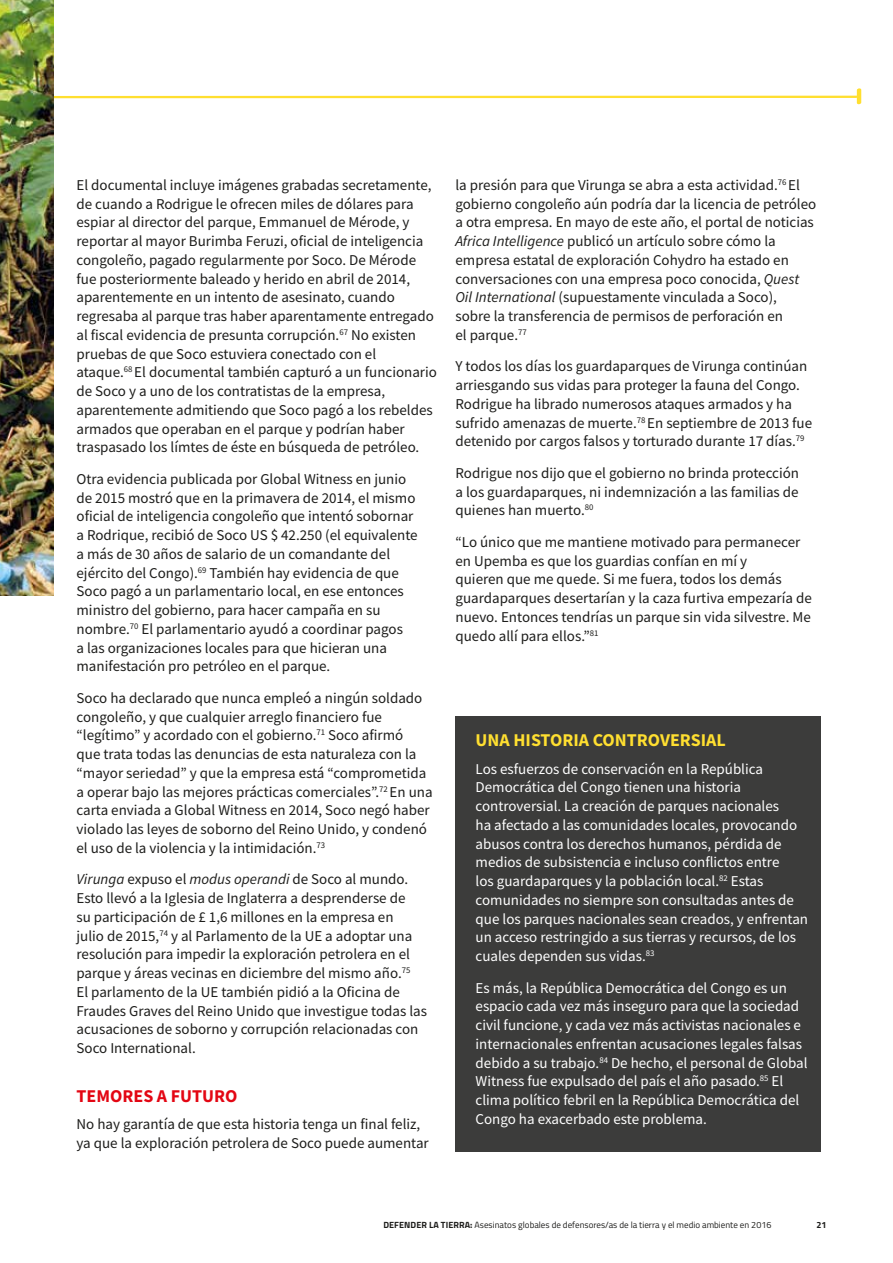
<style>
.page{position:relative;width:893px;height:1263px;background:#fff}
.page>*{position:absolute;margin:0;border:0;box-sizing:border-box;transform-origin:0 0}
.t1{font:700 18px "Source Sans Pro";color:#ffdf30}
.t2{font:700 18px "Source Sans Pro";color:#e30613}
.t3{font:15px/18.8px "Source Sans Pro";color:#1d1d1b}
.t4{font:15px/18.8px "Source Sans Pro";color:#fff}
.t5{font:9px "Titillium";color:#1d1d1b}
.t6{font:700 9px "Titillium";color:#1d1d1b}
.s1{font-style:italic}
.s2{font-weight:700}
</style>
<div class="page">
<div style="left:455px;top:716px;width:366px;height:436px;background:#3c3c3b"></div>
<svg style="left:54px;top:88px;width:807px;height:17px"></svg>
<img style="left:0;top:0;width:54px;height:595px">
<p class="t3" style="left:77px;top:175px;width:362px">El documental incluye imágenes grabadas secretamente, de cuando a Rodrigue le ofrecen miles de dólares para espiar al director del parque, Emmanuel de Mérode, y reportar al mayor Burimba Feruzi, oficial de inteligencia congoleño, pagado regularmente por Soco. De Mérode fue posteriormente baleado y herido en abril de 2014, aparentemente en un intento de asesinato, cuando regresaba al parque tras haber aparentamente entregado al fiscal evidencia de presunta corrupción.<sup>67</sup> No existen pruebas de que Soco estuviera conectado con el<br>ataque.<sup>68</sup> El documental también capturó a un funcionario de Soco y a uno de los contratistas de la empresa, aparentemente admitiendo que Soco pagó a los rebeldes armados que operaban en el parque y podrían haber traspasado los límtes de éste en búsqueda de petróleo.</p>
<p class="t3" style="left:77px;top:469px;width:343px">Otra evidencia publicada por Global Witness en junio de 2015 mostró que en la primavera de 2014, el mismo oficial de inteligencia congoleño que intentó sobornar a Rodrique, recibió de Soco US $ 42.250 (el equivalente a más de 30 años de salario de un comandante del ejército del Congo).<sup>69</sup> También hay evidencia de que Soco pagó a un parlamentario local, en ese entonces ministro del gobierno, para hacer campaña en su nombre.<sup>70</sup> El parlamentario ayudó a coordinar pagos<br>a las organizaciones locales para que hicieran una manifestación pro petróleo en el parque.</p>
<p class="t3" style="left:77px;top:688px;width:358px">Soco ha declarado que nunca empleó a ningún soldado congoleño, y que cualquier arreglo financiero fue “legítimo” y acordado con el gobierno.<sup>71</sup> Soco afirmó<br>que trata todas las denuncias de esta naturaleza con la “mayor seriedad” y que la empresa está “comprometida a operar bajo las mejores prácticas comerciales”.<sup>72</sup> En una carta enviada a Global Witness en 2014, Soco negó haber violado las leyes de soborno del Reino Unido, y condenó el uso de la violencia y la intimidación.<sup>73</sup></p>
<p class="t3" style="left:77px;top:870px;width:352px"><span class="s1">Virunga</span> expuso el <span class="s1">modus operandi</span> de Soco al mundo.<br>Esto llevó a la Iglesia de Inglaterra a desprenderse de<br>su participación de £ 1,6 millones en la empresa en<br>julio de 2015,<sup>74</sup> y al Parlamento de la UE a adoptar una resolución para impedir la exploración petrolera en el parque y áreas vecinas en diciembre del mismo año.<sup>75<br></sup>El parlamento de la UE también pidió a la Oficina de Fraudes Graves del Reino Unido que investigue todas las acusaciones de soborno y corrupción relacionadas con Soco International.</p>
<p class="t2" style="left:77px;top:1083px;width:163px">TEMORES A FUTURO</p>
<p class="t3" style="left:77px;top:1114px;width:354px">No hay garantía de que esta historia tenga un final feliz, ya que la exploración petrolera de Soco puede aumentar</p>
<p class="t3" style="left:455px;top:175px;width:362px">la presión para que Virunga se abra a esta actividad.<sup>76</sup> El gobierno congoleño aún podría dar la licencia de petróleo a otra empresa. En mayo de este año, el portal de noticias <span class="s1">Africa Intelligence</span> publicó un artículo sobre cómo la empresa estatal de exploración Cohydro ha estado en conversaciones con una empresa poco conocida, <span class="s1">Quest Oil International</span> (supuestamente vinculada a Soco),<br>sobre la transferencia de permisos de perforación en<br>el parque.<sup>77</sup></p>
<p class="t3" style="left:455px;top:357px;width:358px">Y todos los días los guardaparques de Virunga continúan arriesgando sus vidas para proteger la fauna del Congo.<br>Rodrigue ha librado numerosos ataques armados y ha sufrido amenazas de muerte.<sup>78</sup> En septiembre de 2013 fue detenido por cargos falsos y torturado durante 17 días.<sup>79</sup></p>
<p class="t3" style="left:455px;top:463px;width:345px;text-align:justify">Rodrigue nos dijo que el gobierno no brinda protección a los guardaparques, ni indemnización a las familias de quienes han muerto.<sup>80</sup></p>
<p class="t3" style="left:455px;top:532px;width:358px">“Lo único que me mantiene motivado para permanecer en Upemba es que los guardias confían en mí y<br>quieren que me quede. Si me fuera, todos los demás guardaparques desertarían y la caza furtiva empezaría de nuevo. Entonces tendrías un parque sin vida silvestre. Me quedo allí para ellos.”<sup>81</sup></p>
<p class="t1" style="left:476px;top:728px;width:252px">UNA HISTORIA CONTROVERSIAL</p>
<p class="t4" style="left:476px;top:759px;width:334px">Los esfuerzos de conservación en la República Democrática del Congo tienen una historia controversial. La creación de parques nacionales<br>ha afectado a las comunidades locales, provocando abusos contra los derechos humanos, pérdida de medios de subsistencia e incluso conflictos entre<br>los guardaparques y la población local.<sup>82</sup> Estas comunidades no siempre son consultadas antes de que los parques nacionales sean creados, y enfrentan un acceso restringido a sus tierras y recursos, de los cuales dependen sus vidas.<sup>83</sup></p>
<p class="t4" style="left:476px;top:978px;width:334px">Es más, la República Democrática del Congo es un espacio cada vez más inseguro para que la sociedad civil funcione, y cada vez más activistas nacionales e internacionales enfrentan acusaciones legales falsas debido a su trabajo.<sup>84</sup> De hecho, el personal de Global Witness fue expulsado del país el año pasado.<sup>85</sup> El clima político febril en la República Democrática del Congo ha exacerbado este problema.</p>
<p class="t5" style="left:383px;top:1218px;width:390px"><span class="s2">DEFENDER LA TIERRA:</span> Asesinatos globales de defensores/as de la tierra y el medio ambiente en 2016</p>
<p class="t6" style="left:816px;top:1217px;width:12px">21</p>
</div>
